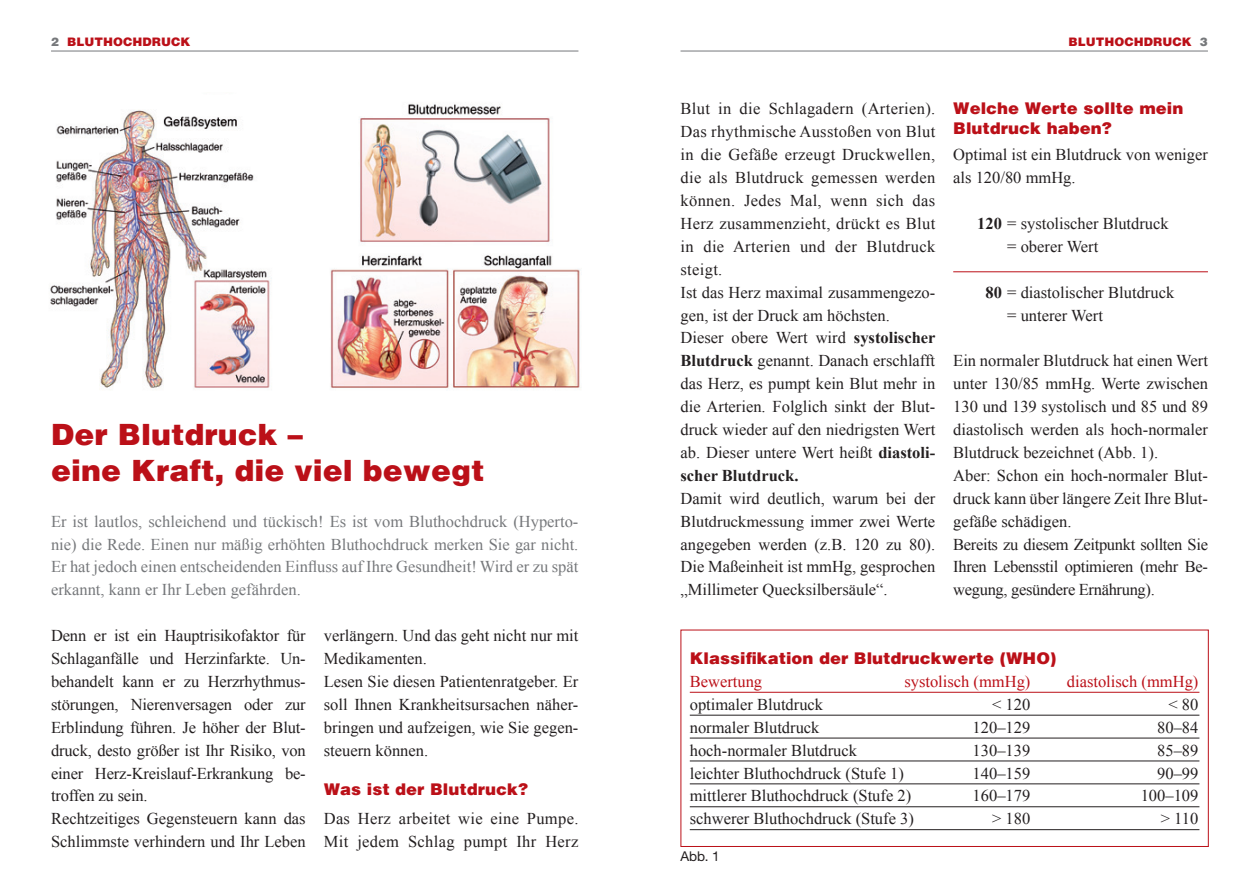
<style>
.page{position:relative;width:1259px;height:893px;background:#fff}
.page>*{position:absolute;margin:0;border:0;box-sizing:border-box;transform-origin:0 0}
.t1{font:900 30px "Helvetica";color:#bb1018}
.t2{font:16.5px/23px "Times New Roman";color:#231f20;text-align:justify}
.t3{font:16.5px/23px "Times New Roman";color:#76787b;text-align:justify}
._2_Zwiti_1{font:900 16.5px/19.8px "Helvetica";color:#bb1018}
.t4{font:16.5px/23px "Times New Roman";letter-spacing:.02em;color:#231f20}
.t5{font:16.5px "Times New Roman";color:#bb1018}
.t6{font:13.5px "Helvetica Neue LT Pro";color:#231f20}
.t7{font:900 12px "Helvetica";color:#bb1018}
.s1{color:#76787b}
.s2{font-weight:700}
.s3{font-family:"Times"}
</style>
<div class="page">
<hr style="left:953px;top:271px;width:255px;height:1px;background:#bb1018">
<hr style="left:680px;top:51px;width:528px;height:1px;background:#76787b">
<hr style="left:51px;top:51px;width:527px;height:1px;background:#76787b">
<img style="left:50px;top:103px;width:530px;height:287px">
<hr style="left:690px;top:692px;width:509px;height:1px;background:#bb1018">
<hr style="left:690px;top:715px;width:509px;height:1px;background:#231f20">
<hr style="left:690px;top:738px;width:509px;height:1px;background:#231f20">
<hr style="left:690px;top:761px;width:509px;height:1px;background:#231f20">
<hr style="left:690px;top:784px;width:509px;height:1px;background:#231f20">
<hr style="left:690px;top:806px;width:509px;height:1px;background:#231f20">
<hr style="left:690px;top:829px;width:509px;height:1px;background:#231f20">
<div style="left:680px;top:630px;width:528px;height:217px;border:1px solid #bb1018"></div>
<p class="t7" style="left:51px;top:34px;width:141px"><span class="s1">2</span> BLUTHOCHDRUCK</p>
<p class="t7" style="left:1068px;top:34px;width:141px">BLUTHOCHDRUCK <span class="s1">3</span></p>
<p class="t1" style="left:51px;top:417px;width:253px">Der Blutdruck –</p>
<p class="t1" style="left:51px;top:453px;width:435px">eine Kraft, die viel bewegt</p>
<p class="t3" style="left:51px;top:509px;width:529px">Er ist lautlos, schleichend und tückisch! Es ist vom Bluthochdruck (Hyperto&shy;nie) die Rede. Einen nur mäßig erhöhten Bluthochdruck merken Sie gar nicht.<br>Er hat jedoch einen entscheidenden Einfluss auf Ihre Gesundheit! Wird er zu spät erkannt, kann er Ihr Leben gefährden.</p>
<p class="t2" style="left:51px;top:624px;width:256px">Denn er ist ein Hauptrisikofaktor für Schlaganfälle und Herzinfarkte. Un&shy;behandelt kann er zu Herzrhythmus&shy;störungen, Nierenversagen oder zur Erblindung führen. Je höher der Blut&shy;druck, desto größer ist Ihr Risiko, von einer Herz-Kreislauf-Erkrankung be&shy;troffen zu sein.</p>
<p class="t2" style="left:51px;top:807px;width:256px">Rechtzeitiges Gegensteuern kann das<br>Schlimmste verhindern und Ihr Leben</p>
<p class="t2" style="left:324px;top:624px;width:256px">verlängern. Und das geht nicht nur mit<br>Medikamenten.</p>
<p class="t2" style="left:324px;top:670px;width:256px">Lesen Sie diesen Patientenratgeber. Er soll Ihnen Krankheitsursachen näher&shy;bringen und aufzeigen, wie Sie gegen&shy;steuern können.</p>
<p class="_2_Zwiti_1" style="left:324px;top:780px;width:206px">Was ist der Blutdruck?</p>
<p class="t4" style="left:324px;top:807px;width:256px">Das Herz arbeitet wie eine Pumpe.<br>Mit jedem Schlag pumpt Ihr Herz</p>
<p class="t2" style="left:680px;top:97px;width:256px">Blut in die Schlagadern (Arterien).<br>Das rhythmische Ausstoßen von Blut in die Gefäße erzeugt Druckwellen, die als Blutdruck gemessen werden können. Jedes Mal, wenn sich das Herz zusammenzieht, drückt es Blut in die Arterien und der Blutdruck steigt.</p>
<p class="t2" style="left:680px;top:280px;width:256px">Ist das Herz maximal zusammengezo&shy;gen, ist der Druck am höchsten.</p>
<p class="t2" style="left:680px;top:326px;width:256px">Dieser obere Wert wird <span class="s2">systolischer Blutdruck</span> genannt. Danach erschlafft das Herz, es pumpt kein Blut mehr in die Arterien. Folglich sinkt der Blut&shy;druck wieder auf den niedrigsten Wert ab. Dieser untere Wert heißt <span class="s2">diastoli&shy;scher Blutdruck.</span></p>
<p class="t2" style="left:680px;top:486px;width:256px">Damit wird deutlich, warum bei der <span class="s3">Blutdruckmessung</span> immer zwei Werte angegeben werden (z.B. 120 zu 80).<br>Die Maßeinheit ist mmHg, gesprochen „Millimeter Quecksilbersäule“.</p>
<p class="_2_Zwiti_1" style="left:953px;top:99px;width:232px">Welche Werte sollte mein<br>Blutdruck haben?</p>
<p class="t2" style="left:953px;top:143px;width:256px">Optimal ist ein Blutdruck von weniger als 120/80 mmHg.</p>
<p class="t2" style="left:1007px;top:212px;width:163px;text-indent:-30px"><span class="s2">120</span> = systolischer Blutdruck = oberer Wert</p>
<p class="t2" style="left:1007px;top:280px;width:168px;text-indent:-22px"><span class="s2">80</span> = diastolischer Blutdruck = unterer Wert</p>
<p class="t2" style="left:953px;top:349px;width:256px">Ein normaler Blutdruck hat einen Wert unter 130/85 mmHg. Werte zwischen 130 und 139 systolisch und 85 und 89 diastolisch werden als hoch-normaler Blutdruck bezeichnet (Abb. 1).</p>
<p class="t2" style="left:953px;top:464px;width:256px">Aber: Schon ein hoch-normaler Blut&shy;druck kann über längere Zeit Ihre Blut&shy;gefäße schädigen.</p>
<p class="t2" style="left:953px;top:532px;width:256px">Bereits zu diesem Zeitpunkt sollten Sie Ihren Lebensstil optimieren (mehr Be&shy;wegung, gesündere Ernährung).</p>
<p class="_2_Zwiti_1" style="left:690px;top:648px;width:368px">Klassifikation der Blutdruckwerte (WHO)</p>
<p class="t5" style="left:690px;top:670px;width:74px">Bewertung</p>
<p class="t5" style="left:904px;top:670px;width:128px">systolisch (mmHg)</p>
<p class="t5" style="left:1067px;top:670px;width:133px">diastolisch (mmHg)</p>
<p class="t2" style="left:690px;top:693px;width:135px">optimaler Blutdruck</p>
<p class="t2" style="left:992px;top:693px;width:40px">&lt; 120</p>
<p class="t2" style="left:1168px;top:693px;width:31px">&lt; 80</p>
<p class="t2" style="left:690px;top:715px;width:131px">normaler Blutdruck</p>
<p class="t2" style="left:972px;top:715px;width:59px">120–129</p>
<p class="t2" style="left:1157px;top:715px;width:43px">80–84</p>
<p class="t2" style="left:690px;top:738px;width:169px">hoch-normaler Blutdruck</p>
<p class="t2" style="left:972px;top:738px;width:59px">130–139</p>
<p class="t2" style="left:1157px;top:738px;width:43px">85–89</p>
<p class="t2" style="left:690px;top:761px;width:216px">leichter Bluthochdruck (Stufe 1)</p>
<p class="t2" style="left:972px;top:761px;width:59px">140–159</p>
<p class="t2" style="left:1157px;top:761px;width:43px">90–99</p>
<p class="t2" style="left:690px;top:784px;width:223px">mittlerer Bluthochdruck (Stufe 2)</p>
<p class="t2" style="left:972px;top:784px;width:59px">160–179</p>
<p class="t2" style="left:1140px;top:784px;width:59px">100–109</p>
<p class="t2" style="left:690px;top:807px;width:226px">schwerer Bluthochdruck (Stufe 3)</p>
<p class="t2" style="left:992px;top:807px;width:40px">&gt; 180</p>
<p class="t2" style="left:1160px;top:807px;width:39px">&gt; 110</p>
<p class="t6" style="left:680px;top:848px;width:41px">Abb. 1</p>
</div>
